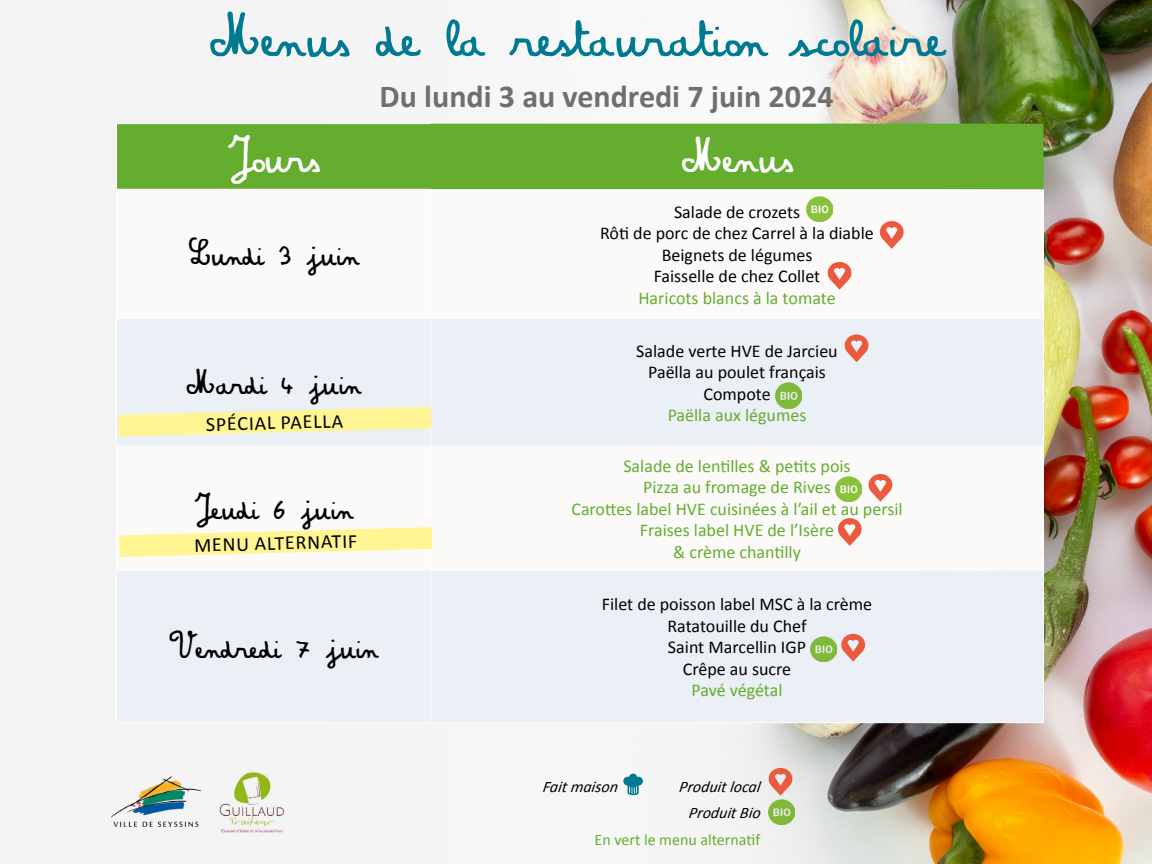
<style>
.page{position:relative;width:1152px;height:864px;background:#fff}
.page>*{position:absolute;margin:0;border:0;box-sizing:border-box;transform-origin:0 0}
.t1{font:52.8px "Amandine";color:#007a93}
.t2{font:42px "Amandine";color:#fff}
.t3{font:700 32px "Calibri";color:#706f6f}
.t4{font:30px "Amandine";color:#000}
.t5{font:20px "Calibri";color:#000}
.t6{font:18px/21.6px "Calibri";color:#020203;text-align:center}
.t7{font:18px/21.6px "Calibri";color:#64ad2f;text-align:center}
.t8{font:italic 16px/26.2px "Calibri";color:#000;text-align:right}
.t9{font:16px "Calibri";color:#64ad2f}
</style>
<div class="page">
<img style="left:0;top:0;width:1152px;height:864px">
<div style="left:117px;top:124px;width:926px;height:65px;background:#64ad2f"></div>
<svg style="left:117px;top:189px;width:926px;height:129px"></svg>
<svg style="left:117px;top:319px;width:926px;height:403px;fill:#eaf0f5"></svg>
<hr style="left:116px;top:570px;width:1px;height:152px;background:#fff">
<hr style="left:116px;top:722px;width:315px;height:1px;background:#fff">
<hr style="left:1043px;top:189px;width:1px;height:129px;background:#fff">
<hr style="left:116px;top:190px;width:1px;height:128px;background:#fff">
<hr style="left:430px;top:190px;width:1px;height:128px;background:#fff">
<hr style="left:116px;top:123px;width:315px;height:1px;background:#fff">
<hr style="left:116px;top:124px;width:1px;height:65px;background:#fff">
<hr style="left:116px;top:189px;width:315px;height:1px;background:#fff">
<hr style="left:431px;top:318px;width:613px;height:1px;background:#fff">
<hr style="left:1043px;top:319px;width:1px;height:127px;background:#fff">
<hr style="left:116px;top:318px;width:315px;height:1px;background:#fff">
<hr style="left:116px;top:319px;width:1px;height:127px;background:#fff">
<hr style="left:430px;top:319px;width:1px;height:127px;background:#fff">
<hr style="left:116px;top:446px;width:315px;height:1px;background:#fff">
<hr style="left:116px;top:446px;width:1px;height:124px;background:#fff">
<hr style="left:116px;top:570px;width:315px;height:1px;background:#fff">
<hr style="left:430px;top:570px;width:1px;height:152px;background:#fff">
<hr style="left:1043px;top:570px;width:1px;height:152px;background:#fff">
<hr style="left:431px;top:722px;width:613px;height:1px;background:#fff">
<hr style="left:431px;top:446px;width:613px;height:1px;background:#fff">
<hr style="left:430px;top:446px;width:1px;height:124px;background:#fff">
<hr style="left:1043px;top:446px;width:1px;height:124px;background:#fff">
<hr style="left:431px;top:570px;width:613px;height:1px;background:#fff">
<svg style="left:769px;top:768px;width:23px;height:28px"></svg>
<img style="left:112px;top:776px;width:88px;height:51px">
<img style="left:213px;top:766px;width:89px;height:67px">
<img style="left:769px;top:799px;width:26px;height:26px">
<svg style="left:623px;top:774px;width:20px;height:22px"></svg>
<svg style="left:119px;top:527px;width:313px;height:30px"></svg>
<img style="left:806px;top:196px;width:26px;height:26px">
<svg style="left:880px;top:221px;width:24px;height:28px"></svg>
<img style="left:836px;top:476px;width:26px;height:26px">
<svg style="left:869px;top:474px;width:23px;height:28px"></svg>
<svg style="left:838px;top:518px;width:24px;height:28px"></svg>
<img style="left:776px;top:383px;width:26px;height:25px">
<svg style="left:845px;top:334px;width:23px;height:28px"></svg>
<img style="left:811px;top:636px;width:26px;height:26px">
<svg style="left:841px;top:634px;width:24px;height:28px"></svg>
<svg style="left:118px;top:407px;width:313px;height:30px;background:#f9f3ae"></svg>
<svg style="left:828px;top:262px;width:23px;height:28px"></svg>
<h1 class="t1" style="left:210px;top:2px;width:734px">Menus de la restauration scolaire</h1>
<h3 class="t3" style="left:380px;top:76px;width:455px">Du lundi 3 au vendredi 7 juin 2024</h3>
<h2 class="t2" style="left:228px;top:129px;width:93px">Jours</h2>
<h2 class="t2" style="left:682px;top:129px;width:112px">Menus</h2>
<h3 class="t4" style="left:189px;top:235px;width:171px">Lundi 3 juin</h3>
<h3 class="t4" style="left:187px;top:363px;width:176px">Mardi 4 juin</h3>
<p class="t5" style="left:206px;top:412px;width:139px;rotate:-2deg">SPÉCIAL PAELLA</p>
<h3 class="t4" style="left:194px;top:489px;width:160px">Jeudi 6 juin</h3>
<p class="t5" style="left:194px;top:533px;width:165px;rotate:-2deg">MENU ALTERNATIF</p>
<h3 class="t4" style="left:169px;top:627px;width:210px">Vendredi 7 juin</h3>
<p class="t6" style="left:600px;top:201px;width:275px">Salade de crozets<br>Rôti de porc de chez Carrel à la diable<br>Beignets de légumes<br>Faisselle de chez Collet</p>
<p class="t7" style="left:638px;top:287px;width:199px">Haricots blancs à la tomate</p>
<p class="t6" style="left:636px;top:340px;width:203px">Salade verte HVE de Jarcieu<br>Paëlla au poulet français<br>Compote</p>
<p class="t7" style="left:668px;top:405px;width:140px">Paëlla aux légumes</p>
<p class="t7" style="left:571px;top:455px;width:333px">Salade de lentilles &amp; petits pois<br>Pizza au fromage de Rives<br>Carottes label HVE cuisinées à l’ail et au persil<br>Fraises label HVE de l’Isère<br>&amp; crème chantilly</p>
<p class="t6" style="left:602px;top:593px;width:272px">Filet de poisson label MSC à la crème<br>Ratatouille du Chef<br>Saint Marcellin IGP<br>Crêpe au sucre</p>
<p class="t7" style="left:692px;top:680px;width:92px">Pavé végétal</p>
<p class="t8" style="left:679px;top:773px;width:85px">Produit local<br>Produit Bio</p>
<p class="t9" style="left:595px;top:829px;width:167px">En vert le menu alternatif</p>
<p class="t8" style="left:542px;top:773px;width:79px">Fait maison</p>
</div>
